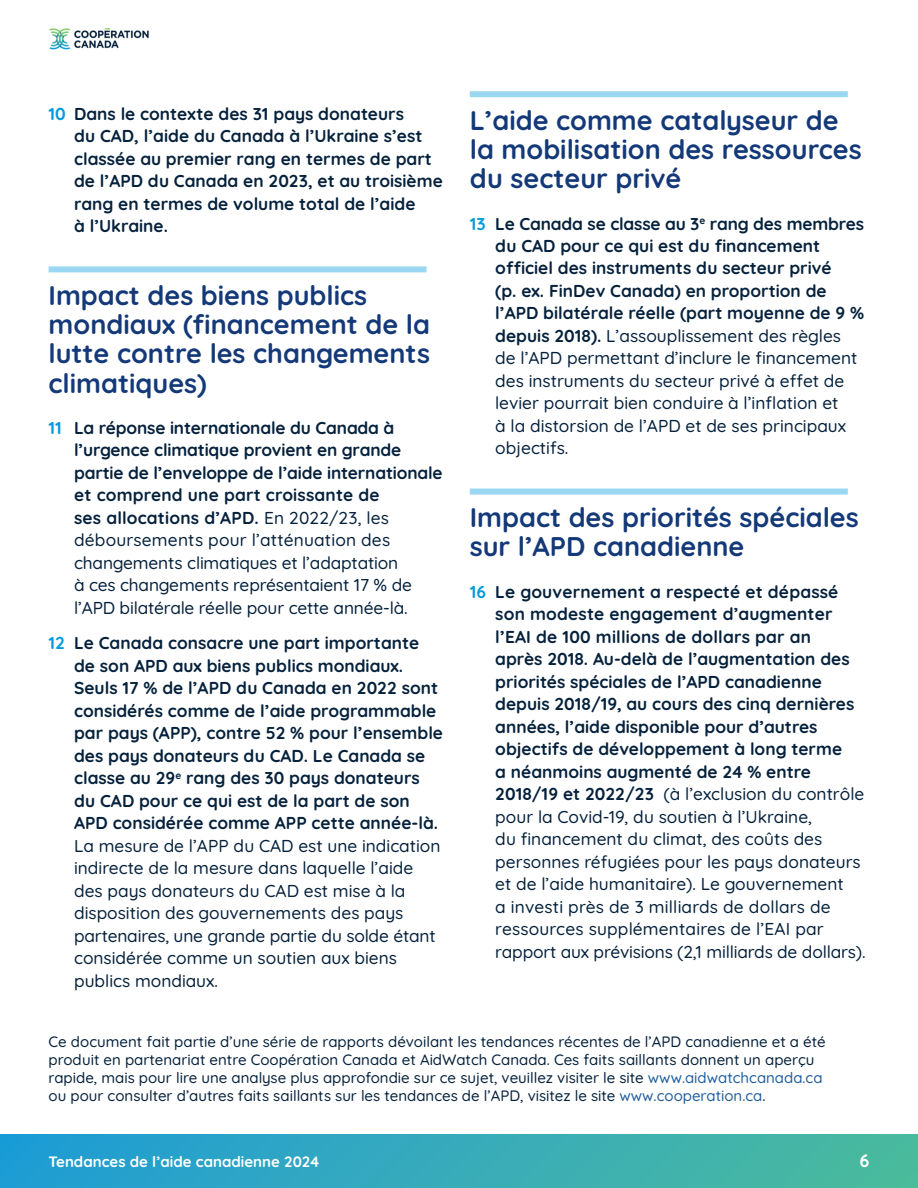
<style>
.page{position:relative;width:918px;height:1188px;background:#fff}
.page>*{position:absolute;margin:0;border:0;box-sizing:border-box;transform-origin:0 0}
.t1{font:700 27px/29.2px "Quicksand";color:#143978}
.t2{font:700 18px "Quicksand";color:#fff}
.t3{font:700 17.25px/22.5px "Quicksand";color:#05213c}
.t4{font:500 17.25px/22.5px "Quicksand";color:#05213c}
.t5{font:500 15px/18px "Quicksand";color:#05213c}
.t6{font:700 15px "Quicksand";color:#fff}
.s1{color:#009cde}
.s2{font-weight:500}
.s3{font-weight:700;color:#009cde}
.s4{font-weight:700}
.s5{color:#215e9e}
</style>
<div class="page">
<div style="left:0;top:1134px;width:918px;height:54px;background:linear-gradient(to right,#1f9cd6,#4cba9d)"></div>
<img style="left:49px;top:27px;width:100px;height:23px">
<div style="left:49px;top:266px;width:378px;height:6px;background:#99d7f2"></div>
<div style="left:470px;top:91px;width:378px;height:6px;background:#99d7f2"></div>
<div style="left:470px;top:489px;width:378px;height:6px;background:#99d7f2"></div>
<p class="t3" style="left:74px;top:101px;width:370px;text-indent:-25px"><span class="s1">10</span> Dans le contexte des 31 pays donateurs<br>du CAD, l’aide du Canada à l’Ukraine s’est classée au premier rang en termes de part de l’APD du Canada en 2023, et au troisième rang en termes de volume total de l’aide<br>à l’Ukraine.</p>
<h1 class="t1" style="left:49px;top:278px;width:383px">Impact des biens publics mondiaux (financement de la lutte contre les changements climatiques)</h1>
<p class="t3" style="left:74px;top:415px;width:370px;text-indent:-25px"><span class="s1">11</span> La réponse internationale du Canada à l’urgence climatique provient en grande partie de l’enveloppe de l’aide internationale et comprend une part croissante de<br>ses allocations d’APD. <span class="s2">En 2022/23, les déboursements pour l’atténuation des changements climatiques et l’adaptation<br>à ces changements représentaient 17 % de l’APD bilatérale réelle pour cette année-là.</span></p>
<p class="t3" style="left:74px;top:630px;width:370px;text-indent:-25px"><span class="s1">12</span> Le Canada consacre une part importante de son APD aux biens publics mondiaux.<br>Seuls 17 % de l’APD du Canada en 2022 sont considérés comme de l’aide programmable par pays (APP), contre 52 % pour l’ensemble des pays donateurs du CAD. Le Canada se classe au 29<sup>e</sup> rang des 30 pays donateurs du CAD pour ce qui est de la part de son APD considérée comme APP cette année-là.</p>
<p class="t4" style="left:74px;top:833px;width:368px">La mesure de l’APP du CAD est une indication indirecte de la mesure dans laquelle l’aide des pays donateurs du CAD est mise à la disposition des gouvernements des pays partenaires, une grande partie du solde étant considérée comme un soutien aux biens publics mondiaux.</p>
<h1 class="t1" style="left:470px;top:103px;width:393px">L’aide comme catalyseur de la mobilisation des ressources du secteur privé</h1>
<p class="t4" style="left:495px;top:210px;width:370px;text-indent:-26px"><span class="s3">13</span> <span class="s4">Le Canada se classe au 3</span><sup>e</sup> <span class="s4">rang des membres du CAD pour ce qui est du financement officiel des instruments du secteur privé<br>(p. ex. FinDev Canada) en proportion de l’APD bilatérale réelle (part moyenne de 9 % depuis 2018).</span> L’assouplissement des règles de l’APD permettant d’inclure le financement des instruments du secteur privé à effet de levier pourrait bien conduire à l’inflation et<br>à la distorsion de l’APD et de ses principaux objectifs.</p>
<h1 class="t1" style="left:470px;top:500px;width:390px">Impact des priorités spéciales sur l’APD canadienne</h1>
<p class="t3" style="left:495px;top:579px;width:372px;text-indent:-25px"><span class="s1">16</span> Le gouvernement a respecté et dépassé son modeste engagement d’augmenter l’EAI de 100 millions de dollars par an<br>après 2018. Au-delà de l’augmentation des priorités spéciales de l’APD canadienne depuis 2018/19, au cours des cinq dernières années, l’aide disponible pour d’autres objectifs de développement à long terme<br>a néanmoins augmenté de 24 % entre 2018/19 et 2022/23 <span class="s2">(à l’exclusion du contrôle pour la Covid-19, du soutien à l’Ukraine,<br>du financement du climat, des coûts des personnes réfugiées pour les pays donateurs et de l’aide humanitaire). Le gouvernement<br>a investi près de 3 milliards de dollars de ressources supplémentaires de l’EAI par rapport aux prévisions (2,1 milliards de dollars).</span></p>
<p class="t5" style="left:49px;top:1032px;width:779px">Ce document fait partie d’une série de rapports dévoilant les tendances récentes de l’APD canadienne et a été produit en partenariat entre Coopération Canada et AidWatch Canada. Ces faits saillants donnent un aperçu rapide, mais pour lire une analyse plus approfondie sur ce sujet, veuillez visiter le site <span class="s5">www.aidwatchcanada.ca </span>ou pour consulter d’autres faits saillants sur les tendances de l’APD, visitez le site <span class="s5">www.cooperation.ca</span>.</p>
<p class="t6" style="left:49px;top:1150px;width:272px">Tendances de l’aide canadienne 2024</p>
<p class="t2" style="left:859px;top:1146px;width:11px">6</p>
</div>
